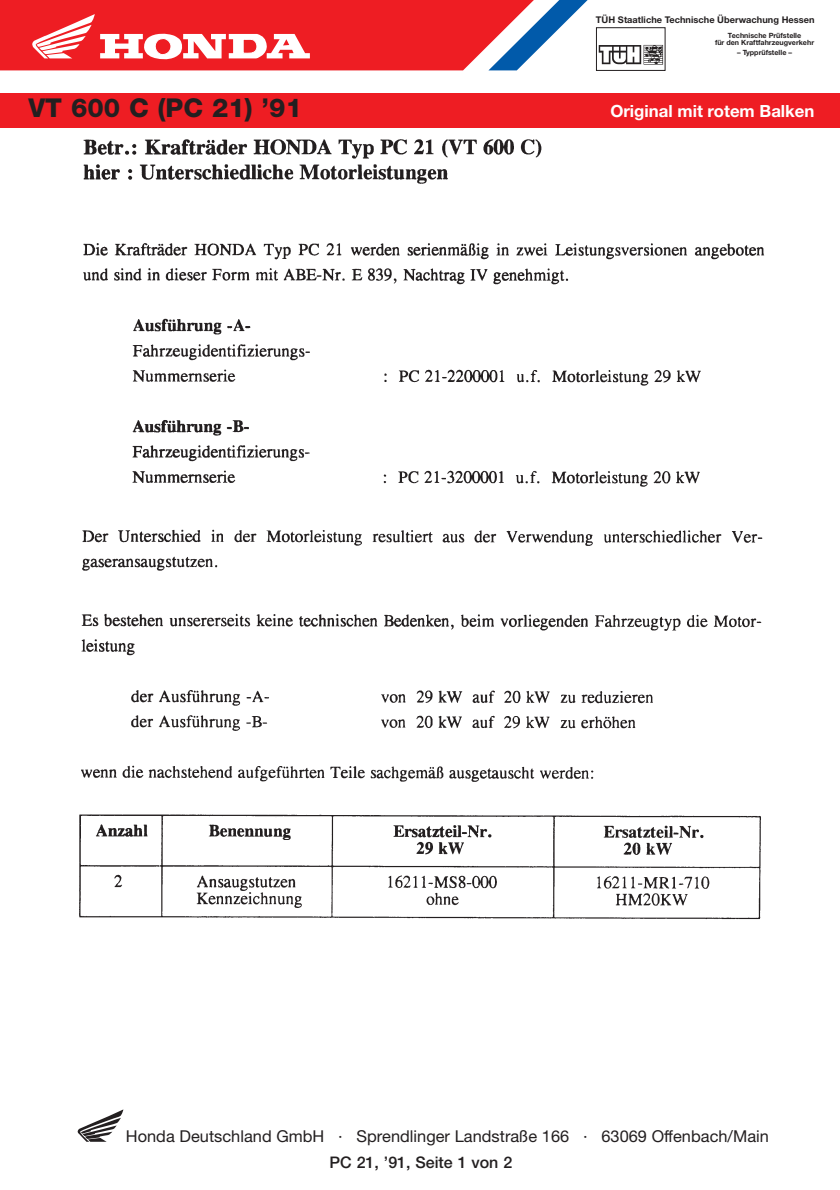
<style>
.page{position:relative;width:840px;height:1190px;background:#fff}
.page>*{position:absolute;margin:0;border:0;box-sizing:border-box;transform-origin:0 0}
.t1{font:800 26px "Helvetica Neue";color:#231f20}
.t2{font:700 16.8px "Helvetica Neue";color:#fff}
.t3{font:16.4px "Helvetica Neue";color:#231f20}
.t4{font:500 16px "Helvetica Neue";color:#231f20}
.t5{font:700 9.2px "Helvetica Neue";letter-spacing:.005em;color:#231f20}
.t6{font:700 7.2px/7.2px "Helvetica Neue";color:#231f20;text-align:center}
</style>
<div class="page">
<svg style="left:0;top:0;width:588px;height:70px"></svg>
<div style="left:0;top:93px;width:840px;height:34px;background:#ee1d23"></div>
<img style="left:599px;top:44px;width:64px;height:21px">
<div style="left:596px;top:27px;width:69px;height:44px;border:1px solid #231f20"></div>
<svg style="left:77px;top:1110px;width:46px;height:32px"></svg>
<img style="left:79px;top:139px;width:686px;height:781px">
<h1 class="t1" style="left:28px;top:99px;width:275px">VT 600 C (PC 21) ’91</h1>
<p class="t5" style="left:596px;top:17px;width:220px">TÜH Staatliche Technische Überwachung Hessen</p>
<p class="t6" style="left:715px;top:32px;width:101px">Technische Prüfstelle<br>für den Kraftfahrzeugverkehr</p>
<p class="t6" style="left:737px;top:50px;width:56px">– Typprüfstelle –</p>
<p class="t2" style="left:610px;top:105px;width:206px">Original mit rotem Balken</p>
<p class="t3" style="left:126px;top:1130px;width:645px">Honda Deutschland GmbH · Sprendlinger Landstraße 166 · 63069 Offenbach/Main</p>
<p class="t4" style="left:330px;top:1157px;width:184px">PC 21, ’91, Seite 1 von 2</p>
</div>
